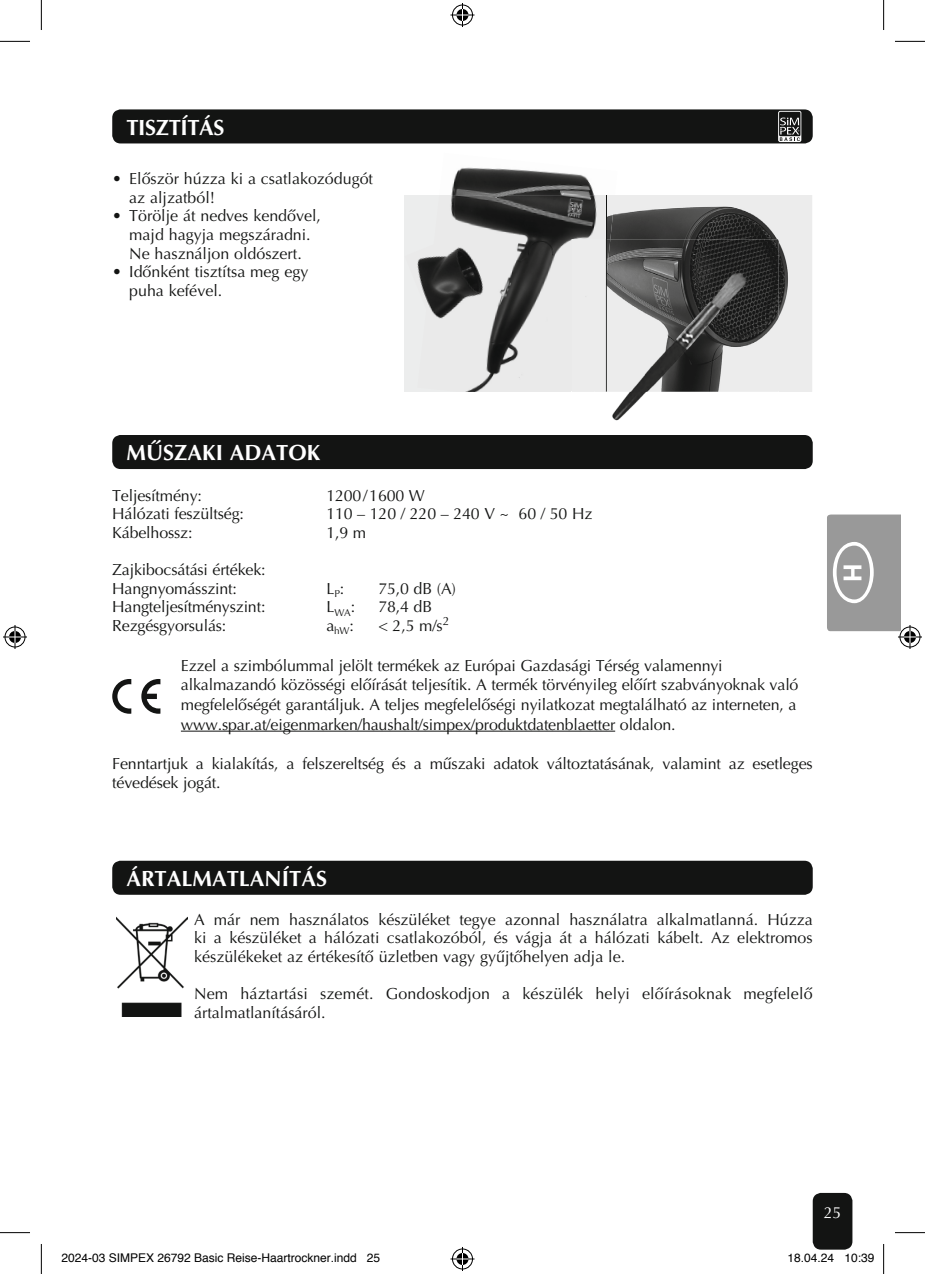
<style>
.page{position:relative;width:925px;height:1274px;background:#fff}
.page>*{position:absolute;margin:0;border:0;box-sizing:border-box;transform-origin:0 0}
.t1{font:700 22px "Optima CE";color:#fff}
.t2{font:16px/18.6px "Optima CE";letter-spacing:-.01em;color:#131413}
.t3{font:16px/18.6px "Optima CE";letter-spacing:.01em;color:#131413}
.t4{font:16px "Optima CE";color:#fff}
.t5{font:12px "Helvetica";color:#000}
</style>
<div class="page">
<div style="left:813px;top:1193px;width:38px;height:55px;background:#131413;border-radius:7px"></div>
<div style="left:812px;top:1192px;width:40px;height:57px;border:2px solid #131413;border-radius:7px"></div>
<div style="left:113px;top:110px;width:698px;height:32px;background:#131413;border-radius:7px"></div>
<div style="left:112px;top:109px;width:700px;height:34px;border:2px solid #131413;border-radius:7px"></div>
<svg style="left:778px;top:111px;width:23px;height:31px"></svg>
<div style="left:779px;top:112px;width:21px;height:24px;background:#131413"></div>
<svg style="left:779px;top:118px;width:20px;height:23px"></svg>
<hr style="left:181px;top:730px;width:434px;height:1px;background:#131413">
<div style="left:113px;top:436px;width:698px;height:32px;background:#131413;border-radius:7px"></div>
<div style="left:112px;top:435px;width:700px;height:34px;border:2px solid #131413;border-radius:7px"></div>
<div style="left:113px;top:861px;width:698px;height:32px;background:#131413;border-radius:7px"></div>
<div style="left:112px;top:860px;width:700px;height:34px;border:2px solid #131413;border-radius:7px"></div>
<svg style="left:112px;top:679px;width:19px;height:34px"></svg>
<svg style="left:141px;top:679px;width:19px;height:34px"></svg>
<img style="left:116px;top:916px;width:71px;height:100px">
<img style="left:451px;top:167px;width:143px;height:28px">
<img style="left:417px;top:195px;width:189px;height:197px">
<img style="left:607px;top:195px;width:3px;height:44px">
<img style="left:404px;top:227px;width:88px;height:102px">
<img style="left:610px;top:195px;width:202px;height:197px">
<hr style="left:606px;top:195px;width:1px;height:197px;background:#131413">
<img style="left:612px;top:392px;width:34px;height:29px">
<img style="left:571px;top:239px;width:207px;height:153px">
<img style="left:607px;top:239px;width:3px;height:37px">
<img style="left:606px;top:282px;width:1px;height:110px">
<img style="left:606px;top:239px;width:1px;height:43px">
<hr style="left:0;top:41px;width:30px;height:1px;background:#000">
<hr style="left:895px;top:41px;width:30px;height:1px;background:#000">
<hr style="left:0;top:1232px;width:30px;height:1px;background:#000">
<hr style="left:895px;top:1232px;width:30px;height:1px;background:#000">
<hr style="left:41px;top:0;width:1px;height:30px;background:#000">
<hr style="left:41px;top:1243px;width:1px;height:30px;background:#000">
<hr style="left:883px;top:0;width:1px;height:30px;background:#000">
<hr style="left:883px;top:1243px;width:1px;height:30px;background:#000">
<svg style="left:450px;top:3px;width:24px;height:24px"></svg>
<svg style="left:450px;top:1247px;width:24px;height:23px"></svg>
<svg style="left:3px;top:625px;width:24px;height:24px"></svg>
<svg style="left:827px;top:514px;width:95px;height:135px"></svg>
<h1 class="t1" style="left:126px;top:113px;width:99px">TISZTÍTÁS</h1>
<p class="t2" style="left:129px;top:169px;width:245px;text-indent:-17px">• Először húzza ki a csatlakozódugót az aljzatból!</p>
<p class="t2" style="left:112px;top:207px;width:210px;text-align:center">• törölje át nedves kendővel, majd hagyja megszáradni.<br>Ne használjon oldószert.</p>
<p class="t2" style="left:129px;top:262px;width:181px;text-indent:-17px">• Időnként tisztítsa meg egy puha kefével.</p>
<h1 class="t1" style="left:126px;top:439px;width:195px">MŰSZAKI ADATOK</h1>
<p class="t2" style="left:112px;top:486px;width:91px">teljesítmény:</p>
<p class="t2" style="left:326px;top:486px;width:100px">1200 / 1600 W</p>
<p class="t2" style="left:112px;top:504px;width:133px">Hálózati feszültség:</p>
<p class="t2" style="left:326px;top:504px;width:267px">110 – 120 / 220 – 240 V ~ 60 / 50 Hz</p>
<p class="t2" style="left:112px;top:523px;width:82px">Kábelhossz:</p>
<p class="t2" style="left:326px;top:523px;width:41px">1,9 m</p>
<p class="t2" style="left:112px;top:560px;width:155px">Zajkibocsátási értékek:<br>Hangnyomásszint:</p>
<p class="t2" style="left:326px;top:579px;width:19px">L<sub>P</sub>:</p>
<p class="t2" style="left:378px;top:579px;width:79px">75,0 dB (A)</p>
<p class="t2" style="left:112px;top:597px;width:155px">Hangteljesítményszint:</p>
<p class="t2" style="left:326px;top:597px;width:30px">L<sub>WA</sub>:</p>
<p class="t2" style="left:378px;top:597px;width:55px">78,4 dB</p>
<p class="t2" style="left:112px;top:616px;width:116px">rezgésgyorsulás:</p>
<p class="t2" style="left:326px;top:616px;width:29px">a<sub>hW</sub>:</p>
<p class="t2" style="left:378px;top:616px;width:72px">&lt; 2,5 m/s<sup>2</sup></p>
<p class="t2" style="left:181px;top:655px;width:619px;line-height:19.6px">Ezzel a szimbólummal jelölt termékek az Európai Gazdasági térség valamennyi alkalmazandó közösségi előírását teljesítik. A termék törvényileg előírt szabványoknak való megfelelőségét garantáljuk. A teljes megfelelőségi nyilatkozat megtalálható az interneten, a www.spar.at/eigenmarken/haushalt/simpex/produktdatenblaetter oldalon.</p>
<p class="t2" style="left:112px;top:753px;width:702px;line-height:19.6px">Fenntartjuk a kialakítás, a felszereltség és a műszaki adatok változtatásának, valamint az esetleges tévedések jogát.</p>
<h1 class="t1" style="left:126px;top:864px;width:202px">ÁRTALMATLANÍTÁS</h1>
<p class="t2" style="left:194px;top:909px;width:620px;text-align:justify">A már nem használatos készüléket tegye azonnal használatra alkalmatlanná. Húzza ki a készüléket a hálózati csatlakozóból, és vágja át a hálózati kábelt. Az elektromos készülékeket az értékesítő üzletben vagy gyűjtőhelyen adja le.</p>
<p class="t3" style="left:194px;top:984px;width:620px">Nem háztartási szemét. Gondoskodjon a készülék helyi előírásoknak megfelelő ártalmatlanításáról.</p>
<p class="t4" style="left:823px;top:1202px;width:19px">25</p>
<p class="t5" style="left:61px;top:1250px;width:320px">2024-03 SIMPEX 26792 Basic Reise-Haartrockner.indd 25</p>
<p class="t5" style="left:787px;top:1250px;width:88px">18.04.24 10:39</p>
</div>
